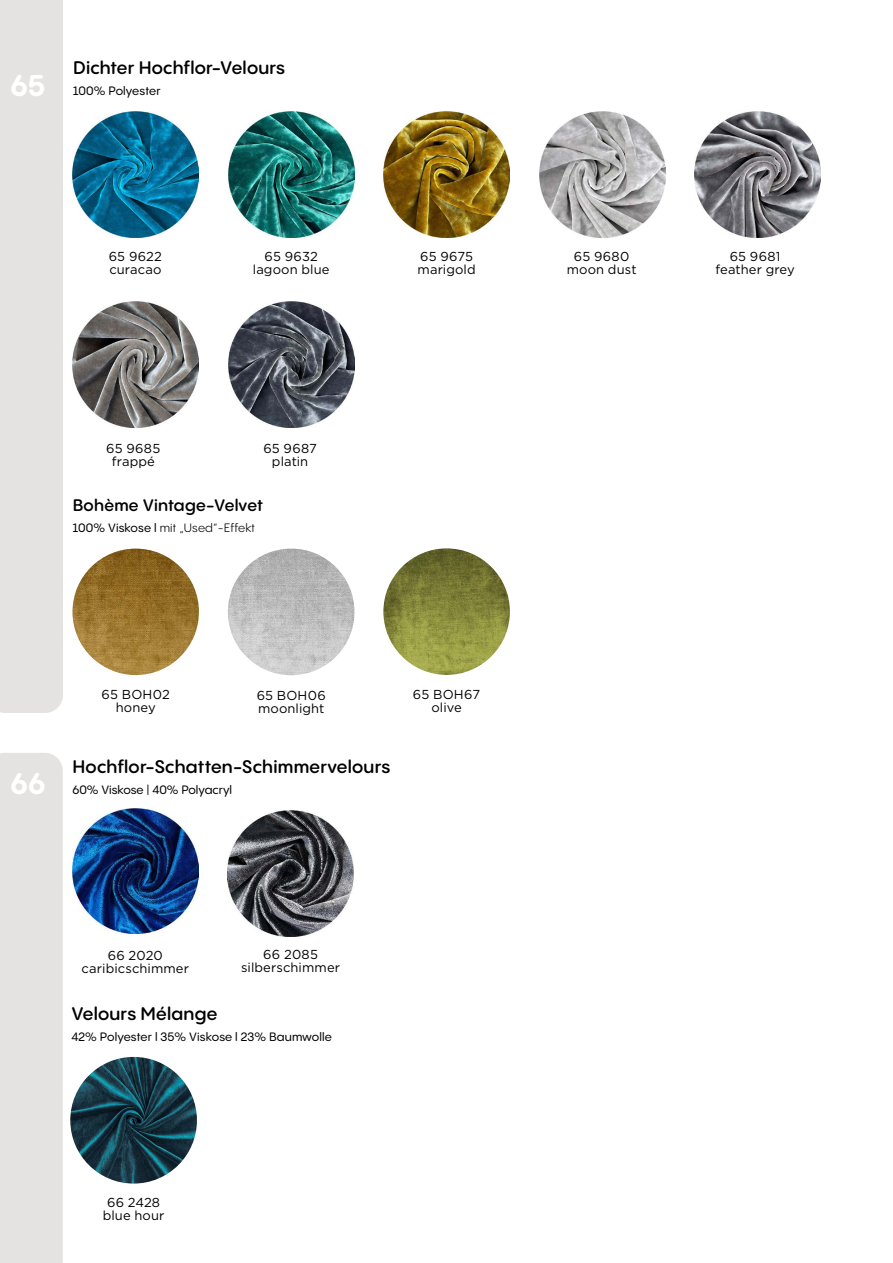
<style>
.page{position:relative;width:893px;height:1263px;background:#fff}
.page>*{position:absolute;margin:0;border:0;box-sizing:border-box;transform-origin:0 0}
.t1{font:700 29.7px "PP Pangram Sans Rounded";color:#fff}
.t2{font:600 18px "PP Pangram Sans Rounded";letter-spacing:.01em;color:#000}
.t3{font:600 16.5px "PP Pangram Sans Rounded";letter-spacing:.01em;color:#000}
.t4{font:12.9px/12.9px "Gotham";letter-spacing:.01em;color:#000;text-align:center}
.t5{font:500 12px "PP Pangram Sans Rounded";color:#000}
.t6{font:12px "PP Pangram Sans Rounded";letter-spacing:.01em;color:#000}
.s1{font-weight:500}
</style>
<div class="page">
<div style="left:0;top:0;width:63px;height:713px;background:#e4e3e2"></div>
<img style="left:694px;top:112px;width:126px;height:126px">
<img style="left:228px;top:302px;width:126px;height:126px">
<img style="left:384px;top:111px;width:125px;height:126px">
<img style="left:228px;top:112px;width:126px;height:126px">
<img style="left:72px;top:112px;width:126px;height:126px">
<img style="left:72px;top:302px;width:126px;height:126px">
<img style="left:539px;top:111px;width:126px;height:126px">
<div style="left:0;top:753px;width:63px;height:510px;background:#e4e3e2"></div>
<img style="left:72px;top:549px;width:127px;height:126px;border-radius:63px">
<img style="left:383px;top:548px;width:127px;height:127px;border-radius:63px">
<img style="left:228px;top:549px;width:126px;height:126px;border-radius:63px">
<img style="left:72px;top:808px;width:126px;height:126px">
<img style="left:228px;top:810px;width:126px;height:126px">
<img style="left:70px;top:1057px;width:127px;height:126px;border-radius:63px">
<h1 class="t1" style="left:11px;top:65px;width:36px">65</h1>
<h2 class="t2" style="left:73px;top:56px;width:214px">Dichter Hochflor-Velours</h2>
<p class="t5" style="left:73px;top:83px;width:89px">100% Polyester</p>
<p class="t4" style="left:109px;top:250px;width:55px;text-align:left">65 9622 curacao</p>
<p class="t4" style="left:418px;top:250px;width:60px;text-align:left">65 9675 marigold</p>
<p class="t4" style="left:567px;top:250px;width:71px">65 9680 moon dust</p>
<p class="t4" style="left:253px;top:250px;width:78px">65 9632 lagoon blue</p>
<p class="t4" style="left:715px;top:250px;width:81px">65 9681 feather grey</p>
<p class="t4" style="left:106px;top:441px;width:56px">65 9685 frappé</p>
<p class="t4" style="left:263px;top:441px;width:55px">65 9687 platin</p>
<p class="t3" style="left:73px;top:494px;width:192px">Bohème Vintage-Velvet</p>
<p class="t6" style="left:73px;top:520px;width:184px"><span class="s1">100% Viskose l</span> mit „Used“-Effekt</p>
<h1 class="t1" style="left:11px;top:763px;width:36px">66</h1>
<p class="t4" style="left:102px;top:688px;width:70px">65 BOH02 honey</p>
<p class="t4" style="left:413px;top:688px;width:69px">65 BOH67 olive</p>
<p class="t4" style="left:257px;top:688px;width:71px;text-align:left">65 BOH06 moonlight</p>
<h2 class="t2" style="left:72px;top:754px;width:319px">Hochflor-Schatten-Schimmervelours</h2>
<p class="t5" style="left:72px;top:782px;width:161px">60% Viskose | 40% Polyacryl</p>
<p class="t4" style="left:82px;top:949px;width:109px">66 2020 caribicschimmer</p>
<p class="t4" style="left:241px;top:948px;width:100px">66 2085 silberschimmer</p>
<h2 class="t2" style="left:71px;top:1001px;width:148px">Velours Mélange</h2>
<p class="t5" style="left:71px;top:1029px;width:262px">42% Polyester l 35% Viskose l 23% Baumwolle</p>
<p class="t4" style="left:103px;top:1195px;width:63px">66 2428 blue hour</p>
</div>
